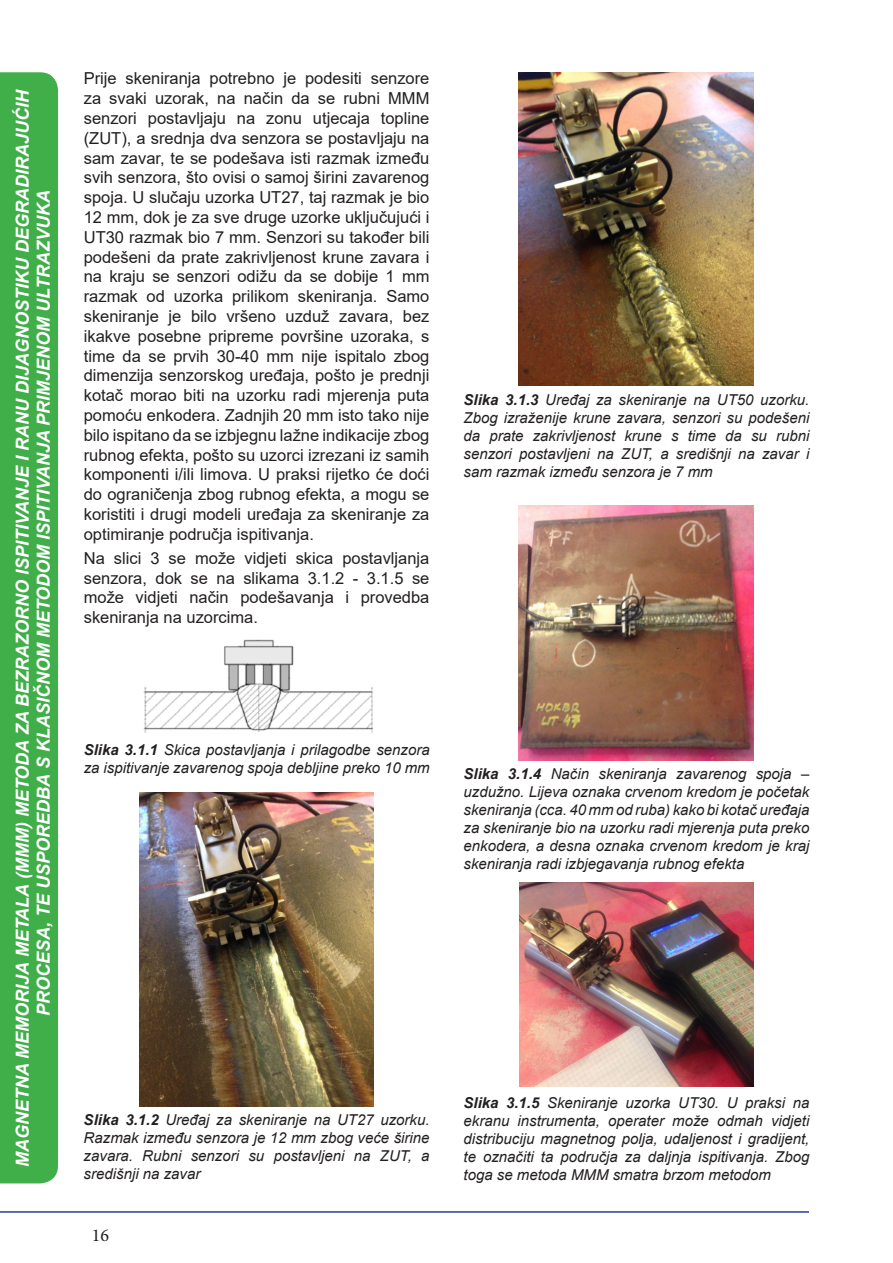
<style>
.page{position:relative;width:893px;height:1263px;background:#fff}
.page>*{position:absolute;margin:0;border:0;box-sizing:border-box;transform-origin:0 0}
.Heading_3{font:italic 700 18px/21px "Arial";letter-spacing:-.01em;color:#fff}
.t1{font:18px "Minion Pro";color:#231f20}
.t2{font:16.5px/19.8px "Arial";color:#231f20;text-align:justify}
.t3{font:italic 15px/18px "Arial";color:#231f20;text-align:justify}
.s1{font-weight:700}
</style>
<div class="page">
<hr style="left:0;top:1211px;width:809px;height:2px;background:#253f8e">
<div style="left:0;top:72px;width:58px;height:1111px;background:#40ae49"></div>
<img style="left:143px;top:639px;width:230px;height:94px">
<img style="left:139px;top:792px;width:234px;height:314px">
<img style="left:519px;top:72px;width:235px;height:314px">
<img style="left:519px;top:506px;width:235px;height:254px">
<img style="left:519px;top:882px;width:235px;height:205px">
<p class="Heading_3" style="left:13px;top:1016px;width:928px;text-indent:-151px;rotate:-90deg">MAGNETNA MEMORIJA METALA (MMM) METODA ZA BEZRAZORNO ISPITIVANJE I RANU DIJAGNOSTIKU DEGRADIRAJUĆIH<br>PROCESA, TE USPOREDBA S KLASIČNOM METODOM ISPITIVANJA PRIMJENOM ULTRAZVUKA</p>
<p class="t2" style="left:84px;top:68px;width:347px">Prije skeniranja potrebno je podesiti senzore za svaki uzorak, na način da se rubni MMM senzori postavljaju na zonu utjecaja topline (ZUT), a srednja dva senzora se postavljaju na sam zavar, te se podešava isti razmak između svih senzora, što ovisi o samoj širini zavarenog spoja. U slučaju uzorka UT27, taj razmak je bio 12 mm, dok je za sve druge uzorke uključujući i UT30 razmak bio 7 mm. Senzori su također bili podešeni da prate zakrivljenost krune zavara i na kraju se senzori odižu da se dobije 1 mm razmak od uzorka prilikom skeniranja. Samo skeniranje je bilo vršeno uzduž zavara, bez ikakve posebne pripreme površine uzoraka, s time da se prvih 30-40 mm nije ispitalo zbog dimenzija senzorskog uređaja, pošto je prednji kotač morao biti na uzorku radi mjerenja puta pomoću enkodera. Zadnjih 20 mm isto tako nije bilo ispitano da se izbjegnu lažne indikacije zbog rubnog efekta, pošto su uzorci izrezani iz samih komponenti i/ili limova. U praksi rijetko će doći do ograničenja zbog rubnog efekta, a mogu se koristiti i drugi modeli uređaja za skeniranje za optimiranje područja ispitivanja.</p>
<p class="t2" style="left:84px;top:548px;width:347px">Na slici 3 se može vidjeti skica postavljanja senzora, dok se na slikama 3.1.2 - 3.1.5 se može vidjeti način podešavanja i provedba skeniranja na uzorcima.</p>
<p class="t3" style="left:84px;top:741px;width:347px"><span class="s1">Slika 3.1.1</span> Skica postavljanja i prilagodbe senzora za ispitivanje zavarenog spoja debljine preko 10 mm</p>
<p class="t3" style="left:84px;top:1111px;width:347px"><span class="s1">Slika 3.1.2</span> Uređaj za skeniranje na UT27 uzorku.<br>Razmak između senzora je 12 mm zbog veće širine zavara. Rubni senzori su postavljeni na ZUT, a središnji na zavar</p>
<p class="t1" style="left:92px;top:1223px;width:19px">16</p>
<p class="t3" style="left:463px;top:391px;width:347px"><span class="s1">Slika 3.1.3</span> Uređaj za skeniranje na UT50 uzorku.<br>Zbog izraženije krune zavara, senzori su podešeni da prate zakrivljenost krune s time da su rubni senzori postavljeni na ZUT, a središnji na zavar i sam razmak između senzora je 7 mm</p>
<p class="t3" style="left:463px;top:765px;width:347px"><span class="s1">Slika 3.1.4</span> Način skeniranja zavarenog spoja – uzdužno. Lijeva oznaka crvenom kredom je početak skeniranja (cca. 40 mm od ruba) kako bi kotač uređaja za skeniranje bio na uzorku radi mjerenja puta preko enkodera, a desna oznaka crvenom kredom je kraj skeniranja radi izbjegavanja rubnog efekta</p>
<p class="t3" style="left:463px;top:1094px;width:347px"><span class="s1">Slika 3.1.5</span> Skeniranje uzorka UT30. U praksi na ekranu instrumenta, operater može odmah vidjeti distribuciju magnetnog polja, udaljenost i gradijent, te označiti ta područja za daljnja ispitivanja. Zbog toga se metoda MMM smatra brzom metodom</p>
</div>
